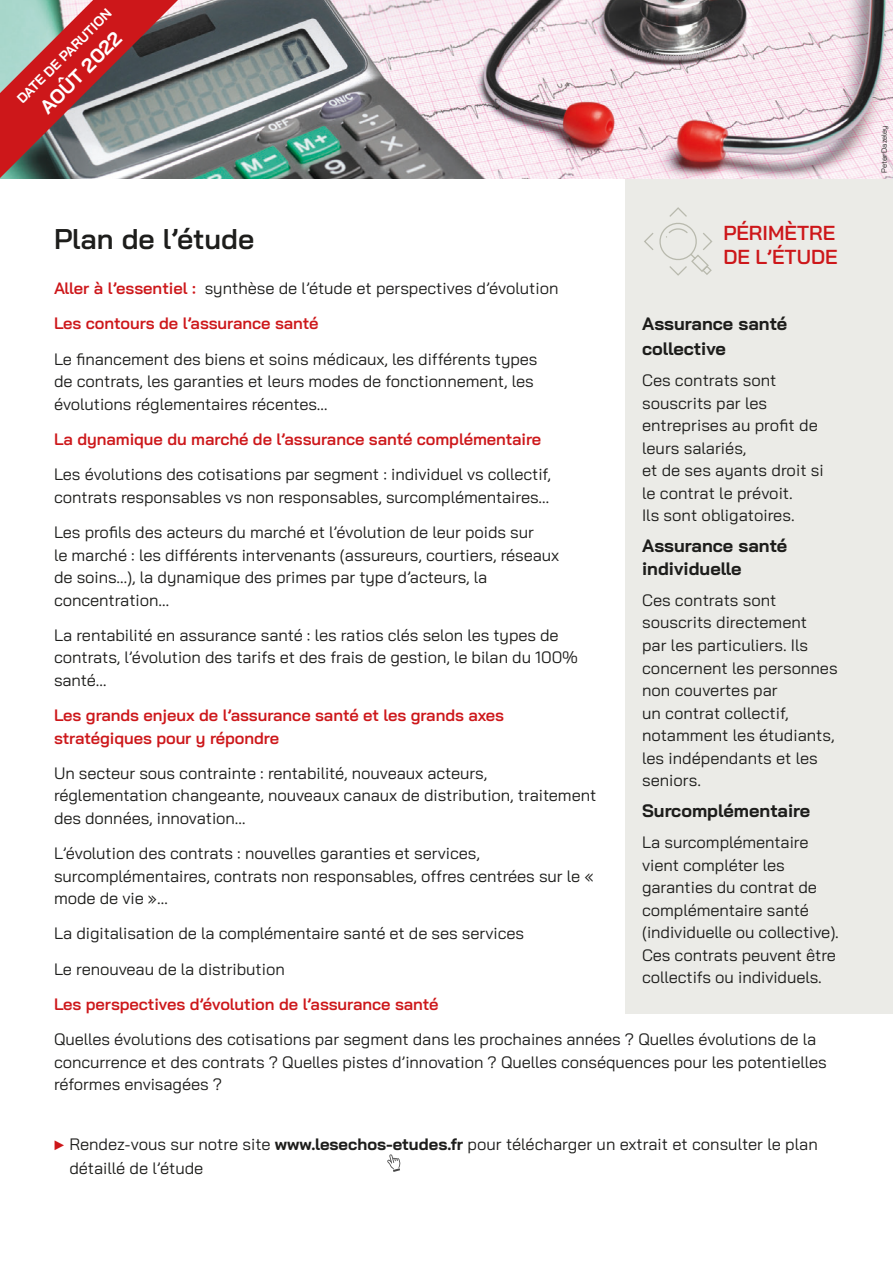
<style>
.page{position:relative;width:893px;height:1263px;background:#fff}
.page>*{position:absolute;margin:0;border:0;box-sizing:border-box;transform-origin:0 0}
.t1{font:600 28.5px "Bai Jamjuree";color:#1d1d1b}
.t2{font:600 20.25px/24.3px "Bai Jamjuree";color:#cd171a}
.t3{font:700 19.5px "Bai Jamjuree";color:#fff}
.t4{font:700 18px/25.5px "Bai Jamjuree";color:#1d1d1b}
.t5{font:16.5px/22.5px "Bai Jamjuree";letter-spacing:-.005em;color:#1d1d1b}
.t6{font:600 16.5px/35.2px "Bai Jamjuree";letter-spacing:-.005em;color:#cd171a}
.t7{font:700 13.5px "Bai Jamjuree";color:#fff}
.t8{font:7.5px "Bai Jamjuree";letter-spacing:-.005em;color:#1d1d1b}
.s1{font-weight:400;color:#1d1d1b}
.s2{color:#cd171a}
.s3{font-weight:700}
</style>
<div class="page">
<div style="left:625px;top:179px;width:268px;height:835px;background:#ebebe7"></div>
<img style="left:0;top:0;width:893px;height:179px">
<svg style="left:644px;top:207px;width:69px;height:69px"></svg>
<svg style="left:0;top:0;width:178px;height:178px;background:#9f6767"></svg>
<svg style="left:387px;top:1154px;width:13px;height:18px"></svg>
<p class="t7" style="left:14px;top:95px;width:128px;rotate:-45deg">DATE DE PARUTION</p>
<p class="t3" style="left:35px;top:102px;width:107px;rotate:-45deg">AOÛT 2022</p>
<h1 class="t1" style="left:54px;top:222px;width:202px">Plan de l’étude</h1>
<p class="t2" style="left:723px;top:221px;width:116px">PÉRIMÈTRE<br>DE L’ÉTUDE</p>
<p class="t6" style="left:54px;top:271px;width:506px">Aller à l’essentiel : <span class="s1">synthèse de l’étude et perspectives d’évolution<br></span>Les contours de l’assurance santé</p>
<p class="t5" style="left:54px;top:348px;width:485px">Le financement des biens et soins médicaux, les différents types de contrats, les garanties et leurs modes de fonctionnement, les évolutions réglementaires récentes…</p>
<p class="t6" style="left:54px;top:422px;width:489px">La dynamique du marché de l’assurance santé complémentaire</p>
<p class="t5" style="left:54px;top:463px;width:499px">Les évolutions des cotisations par segment : individuel vs collectif, contrats responsables vs non responsables, surcomplémentaires…</p>
<p class="t5" style="left:54px;top:521px;width:507px">Les profils des acteurs du marché et l’évolution de leur poids sur<br>le marché : les différents intervenants (assureurs, courtiers, réseaux de soins…), la dynamique des primes par type d’acteurs, la concentration…</p>
<p class="t5" style="left:54px;top:624px;width:526px">La rentabilité en assurance santé : les ratios clés selon les types de contrats, l’évolution des tarifs et des frais de gestion, le bilan du 100% santé…</p>
<p class="t6" style="left:54px;top:704px;width:452px;line-height:22.5px">Les grands enjeux de l’assurance santé et les grands axes stratégiques pour y répondre</p>
<p class="t5" style="left:54px;top:762px;width:544px">Un secteur sous contrainte : rentabilité, nouveaux acteurs, réglementation changeante, nouveaux canaux de distribution, traitement des données, innovation…</p>
<p class="t5" style="left:54px;top:842px;width:541px">L’évolution des contrats : nouvelles garanties et services, surcomplémentaires, contrats non responsables, offres centrées sur le « mode de vie »…</p>
<p class="t5" style="left:54px;top:916px;width:472px;line-height:35.2px">La digitalisation de la complémentaire santé et de ses services<br>Le renouveau de la distribution</p>
<p class="t6" style="left:54px;top:987px;width:386px">Les perspectives d’évolution de l’assurance santé</p>
<p class="t5" style="left:54px;top:1028px;width:774px">Quelles évolutions des cotisations par segment dans les prochaines années ? Quelles évolutions de la concurrence et des contrats ? Quelles pistes d’innovation ? Quelles conséquences pour les potentielles réformes envisagées ?</p>
<p class="t4" style="left:642px;top:311px;width:147px">Assurance santé collective</p>
<p class="t5" style="left:642px;top:369px;width:183px">Ces contrats sont souscrits par les entreprises au profit de leurs salariés,<br>et de ses ayants droit si le contrat le prévoit.<br>Ils sont obligatoires.</p>
<p class="t4" style="left:642px;top:535px;width:147px;line-height:22.5px">Assurance santé individuelle</p>
<p class="t5" style="left:642px;top:589px;width:197px">Ces contrats sont souscrits directement<br>par les particuliers. Ils concernent les personnes non couvertes par<br>un contrat collectif, notamment les étudiants, les indépendants et les seniors.</p>
<p class="t4" style="left:642px;top:798px;width:170px">Surcomplémentaire</p>
<p class="t5" style="left:642px;top:831px;width:198px">La surcomplémentaire vient compléter les garanties du contrat de complémentaire santé (individuelle ou collective).<br>Ces contrats peuvent être collectifs ou individuels.</p>
<p class="t5" style="left:69px;top:1132px;width:750px;line-height:24px;text-indent:-16px"><span class="s2">▶</span> Rendez-vous sur notre site <span class="s3">www.lesechos-etudes.fr</span> pour télécharger un extrait et consulter le plan détaillé de l’étude</p>
<p class="t8" style="left:878px;top:173px;width:49px;rotate:-90deg">Peter Dazeley</p>
</div>
